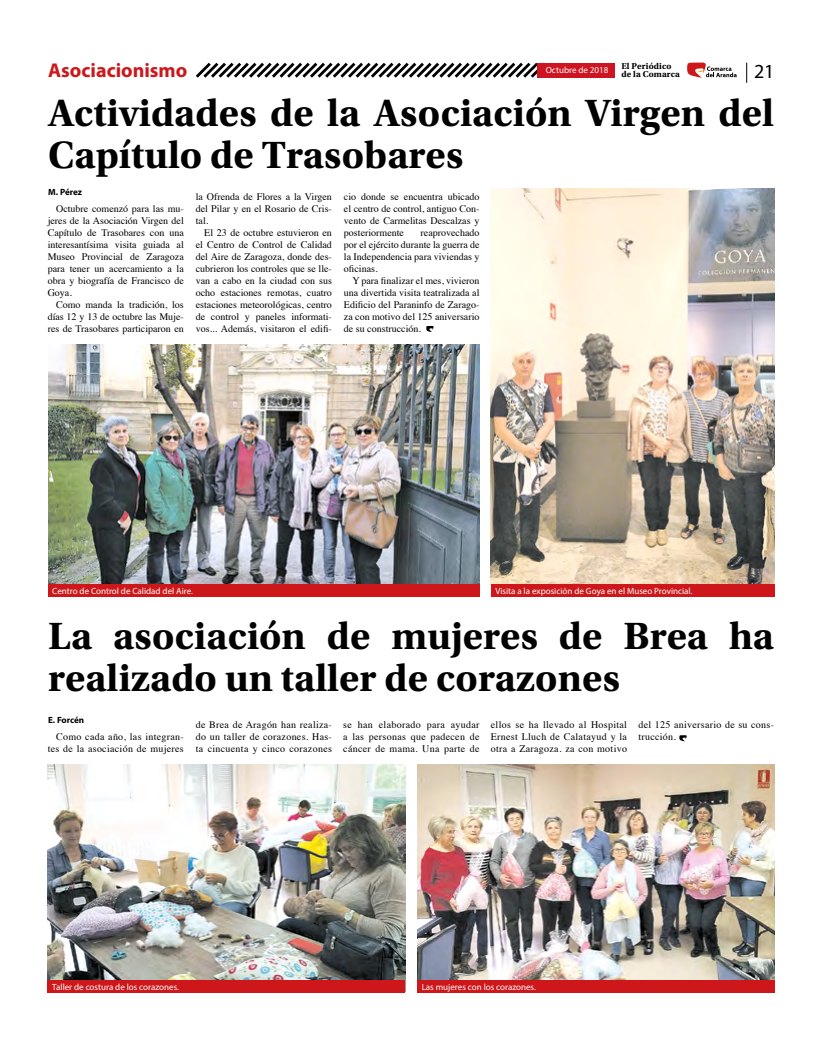
<style>
.page{position:relative;width:820px;height:1049px;background:#fff}
.page>*{position:absolute;margin:0;border:0;box-sizing:border-box;transform-origin:0 0}
.t1{font:700 40px/42px "Utopia Std";color:#000}
.t2{font:700 20px "Myriad Pro";color:#cd171a}
.t3{font:20px "Myriad Pro";color:#000}
.t4{font:10px/12px "Times";color:#000;text-align:justify}
.t5{font:10px/12px "Times";letter-spacing:.03em;color:#000;text-align:right}
.t6{font:9px "Myriad Pro";color:#fff}
.t7{font:700 9px/8px "Utopia Std";letter-spacing:.01em;color:#000}
.t8{font:700 9px "Myriad Pro";letter-spacing:-.01em;color:#000}
</style>
<div class="page">
<svg style="left:195px;top:62px;width:372px;height:16px"></svg>
<div style="left:537px;top:63px;width:77px;height:15px;background:#cd1420"></div>
<img style="left:48px;top:344px;width:431px;height:240px">
<img style="left:490px;top:188px;width:284px;height:396px">
<img style="left:417px;top:764px;width:357px;height:216px">
<img style="left:48px;top:765px;width:357px;height:215px">
<svg style="left:687px;top:63px;width:49px;height:15px"></svg>
<svg style="left:426px;top:326px;width:7px;height:6px"></svg>
<div style="left:48px;top:584px;width:431px;height:12px;background:#cd171a"></div>
<div style="left:490px;top:584px;width:284px;height:12px;background:#cd171a"></div>
<div style="left:48px;top:980px;width:357px;height:12px;background:#cd171a"></div>
<div style="left:417px;top:980px;width:357px;height:12px;background:#cd171a"></div>
<svg style="left:679px;top:735px;width:7px;height:6px"></svg>
<p class="t7" style="left:621px;top:62px;width:60px">El Periódico de la Comarca</p>
<h2 class="t2" style="left:48px;top:58px;width:141px">Asociacionismo</h2>
<p class="t6" style="left:545px;top:65px;width:64px">Octubre de 2018</p>
<h1 class="t1" style="left:48px;top:92px;width:727px">Actividades de la Asociación Virgen del<br>Capítulo de Trasobares</h1>
<p class="t4" style="left:48px;top:202px;width:138px;text-indent:8px">Octubre comenzó para las mu&shy;jeres de la Asociación Virgen del Capítulo de Trasobares con una interesantísima visita guiada al Museo Provincial de Zaragoza para tener un acercamiento a la obra y biografía de Francisco de Goya.</p>
<p class="t4" style="left:48px;top:298px;width:138px;text-indent:8px">Como manda la tradición, los días 12 y 13 de octubre las Muje&shy;res de Trasobares participaron en</p>
<h2 class="t3" style="left:753px;top:59px;width:22px">21</h2>
<p class="t8" style="left:48px;top:186px;width:35px">M. Pérez</p>
<p class="t4" style="left:196px;top:190px;width:138px">la Ofrenda de Flores a la Virgen del Pilar y en el Rosario de Cris&shy;tal.</p>
<p class="t4" style="left:196px;top:226px;width:138px;text-indent:8px">El 23 de octubre estuvieron en el Centro de Control de Calidad del Aire de Zaragoza, donde des&shy;cubrieron los controles que se lle&shy;van a cabo en la ciudad con sus ocho estaciones remotas, cuatro estaciones meteorológicas, centro de control y paneles informati&shy;vos... Además, visitaron el edifi-</p>
<p class="t4" style="left:344px;top:190px;width:137px">cio donde se encuentra ubicado el centro de control, antiguo Con&shy;vento de Carmelitas Descalzas y posteriormente</p>
<p class="t4" style="left:344px;top:226px;width:137px;text-indent:77px">reaprovechado por el ejército durante la guerra de la Independencia para viviendas y oficinas.</p>
<p class="t4" style="left:344px;top:274px;width:137px;text-indent:8px">Y para finalizar el mes, vivieron una divertida visita teatralizada al Edificio del Paraninfo de Zarago&shy;za con motivo del 125 aniversario de su construcción.</p>
<p class="t6" style="left:52px;top:585px;width:142px">Centro de Control de Calidad del Aire.</p>
<p class="t6" style="left:495px;top:585px;width:198px">Visita a la exposición de Goya en el Museo Provincial.</p>
<h1 class="t1" style="left:48px;top:615px;width:727px">La asociación de mujeres de Brea ha realizado un taller de corazones</h1>
<p class="t8" style="left:48px;top:714px;width:37px">E. Forcén</p>
<p class="t5" style="left:48px;top:730px;width:138px">Como cada año, las integran&shy;tes de la asociación de mujeres</p>
<p class="t4" style="left:196px;top:718px;width:138px">de Brea de Aragón han realiza&shy;do un taller de corazones. Has&shy;ta cincuenta y cinco corazones</p>
<p class="t4" style="left:343px;top:718px;width:138px">se han elaborado para ayudar a las personas que padecen de cáncer de mama. Una parte de</p>
<p class="t4" style="left:490px;top:718px;width:138px">ellos se ha llevado al Hospital Ernest Lluch de Calatayud y la otra a Zaragoza. za con motivo</p>
<p class="t5" style="left:638px;top:718px;width:137px;text-align:left">del 125 aniversario de su cons&shy;trucción.</p>
<p class="t6" style="left:52px;top:981px;width:128px">Taller de costura de los corazones.</p>
<p class="t6" style="left:421px;top:981px;width:116px">Las mujeres con los corazones.</p>
</div>
